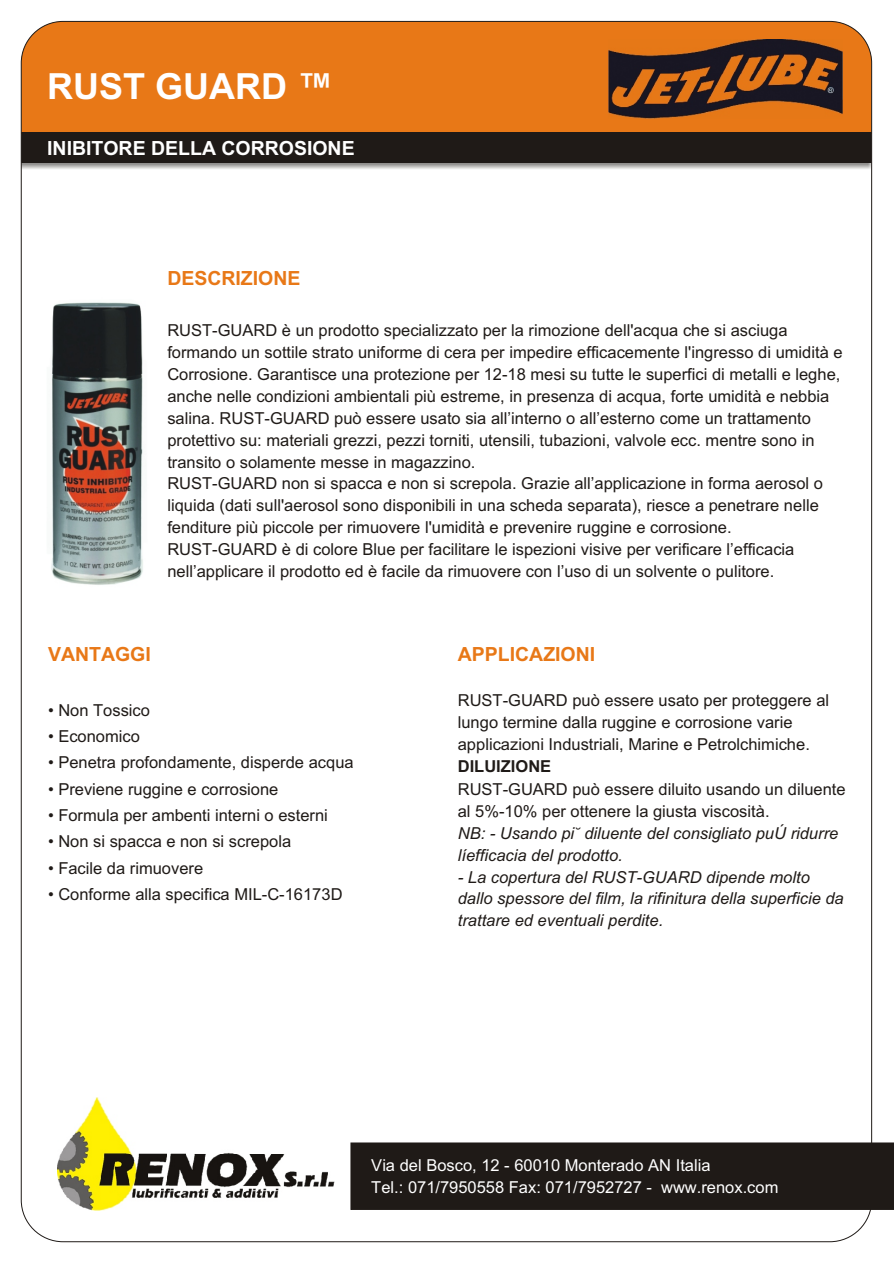
<style>
.page{position:relative;width:894px;height:1263px;background:#fff}
.page>*{position:absolute;margin:0;border:0;box-sizing:border-box;transform-origin:0 0}
.t1{font:700 36px "Arial";color:#fff}
.t2{font:700 19.5px "Arial";color:#e87817}
.t3{font:700 19.5px "Arial";color:#fff}
.t4{font:16.5px/21.9px "Arial";color:#1f1a17}
.t5{font:italic 16.5px/21.8px "Arial";color:#1f1a17}
.t6{font:16.5px/21.9px "Arial";color:#fff}
.t7{font:700 16.5px "Arial";color:#1f1a17}
</style>
<div class="page">
<div style="left:21px;top:21px;width:851px;height:112px;background:#e87817"></div>
<div style="left:21px;top:132px;width:851px;height:31px;background:#1f1a17"></div>
<div style="left:351px;top:1143px;width:543px;height:67px;background:#1f1a17"></div>
<img style="left:58px;top:1097px;width:276px;height:113px">
<img style="left:609px;top:39px;width:233px;height:79px">
<img style="left:51px;top:302px;width:92px;height:283px">
<h1 class="t1" style="left:47px;top:65px;width:287px">RUST GUARD ™</h1>
<p class="t3" style="left:47px;top:137px;width:309px">INIBITORE DELLA CORROSIONE</p>
<p class="t2" style="left:167px;top:267px;width:135px">DESCRIZIONE</p>
<p class="t4" style="left:167px;top:319px;width:677px">RUST-GUARD è un prodotto specializzato per la rimozione dell'acqua che si asciuga formando un sottile strato uniforme di cera per impedire efficacemente l'ingresso di umidità e Corrosione. Garantisce una protezione per 12-18 mesi su tutte le superfici di metalli e leghe, anche nelle condizioni ambientali più estreme, in presenza di acqua, forte umidità e nebbia salina. RUST-GUARD può essere usato sia all’interno o all’esterno come un trattamento protettivo su: materiali grezzi, pezzi torniti, utensili, tubazioni, valvole ecc. mentre sono in transito o solamente messe in magazzino.<br>RUST-GUARD non si spacca e non si screpola. Grazie all’applicazione in forma aerosol o liquida (dati sull'aerosol sono disponibili in una scheda separata), riesce a penetrare nelle fenditure più piccole per rimuovere l'umidità e prevenire ruggine e corrosione.<br>RUST-GUARD è di colore Blue per facilitare le ispezioni visive per verificare l’efficacia nell’applicare il prodotto ed è facile da rimuovere con l’uso di un solvente o pulitore.</p>
<p class="t2" style="left:48px;top:642px;width:104px">VANTAGGI</p>
<p class="t4" style="left:48px;top:699px;width:104px">• Non Tossico</p>
<p class="t4" style="left:48px;top:725px;width:93px">• Economico</p>
<p class="t4" style="left:48px;top:752px;width:307px">• Penetra profondamente, disperde acqua</p>
<p class="t4" style="left:48px;top:778px;width:232px">• Previene ruggine e corrosione</p>
<p class="t4" style="left:48px;top:804px;width:281px">• Formula per ambenti interni o esterni</p>
<p class="t4" style="left:48px;top:831px;width:245px">• Non si spacca e non si screpola</p>
<p class="t4" style="left:48px;top:857px;width:157px">• Facile da rimuovere</p>
<p class="t4" style="left:48px;top:883px;width:296px">• Conforme alla specifica MIL-C-16173D</p>
<p class="t2" style="left:458px;top:642px;width:139px">APPLICAZIONI</p>
<p class="t4" style="left:458px;top:690px;width:373px">RUST-GUARD può essere usato per proteggere al lungo termine dalla ruggine e corrosione varie applicazioni Industriali, Marine e Petrolchimiche.</p>
<p class="t7" style="left:458px;top:757px;width:95px">DILUIZIONE</p>
<p class="t4" style="left:458px;top:779px;width:389px">RUST-GUARD può essere diluito usando un diluente al 5%-10% per ottenere la giusta viscosità.</p>
<p class="t5" style="left:458px;top:822px;width:382px">NB: - Usando pi˘ diluente del consigliato puÚ ridurre líefficacia del prodotto.</p>
<p class="t5" style="left:458px;top:866px;width:388px">- La copertura del RUST-GUARD dipende molto dallo spessore del film, la rifinitura della superficie da trattare ed eventuali perdite.</p>
<p class="t6" style="left:371px;top:1154px;width:409px">Via del Bosco, 12 - 60010 Monterado AN Italia<br>Tel.: 071/7950558 Fax: 071/7952727 - www.renox.com</p>
</div>
